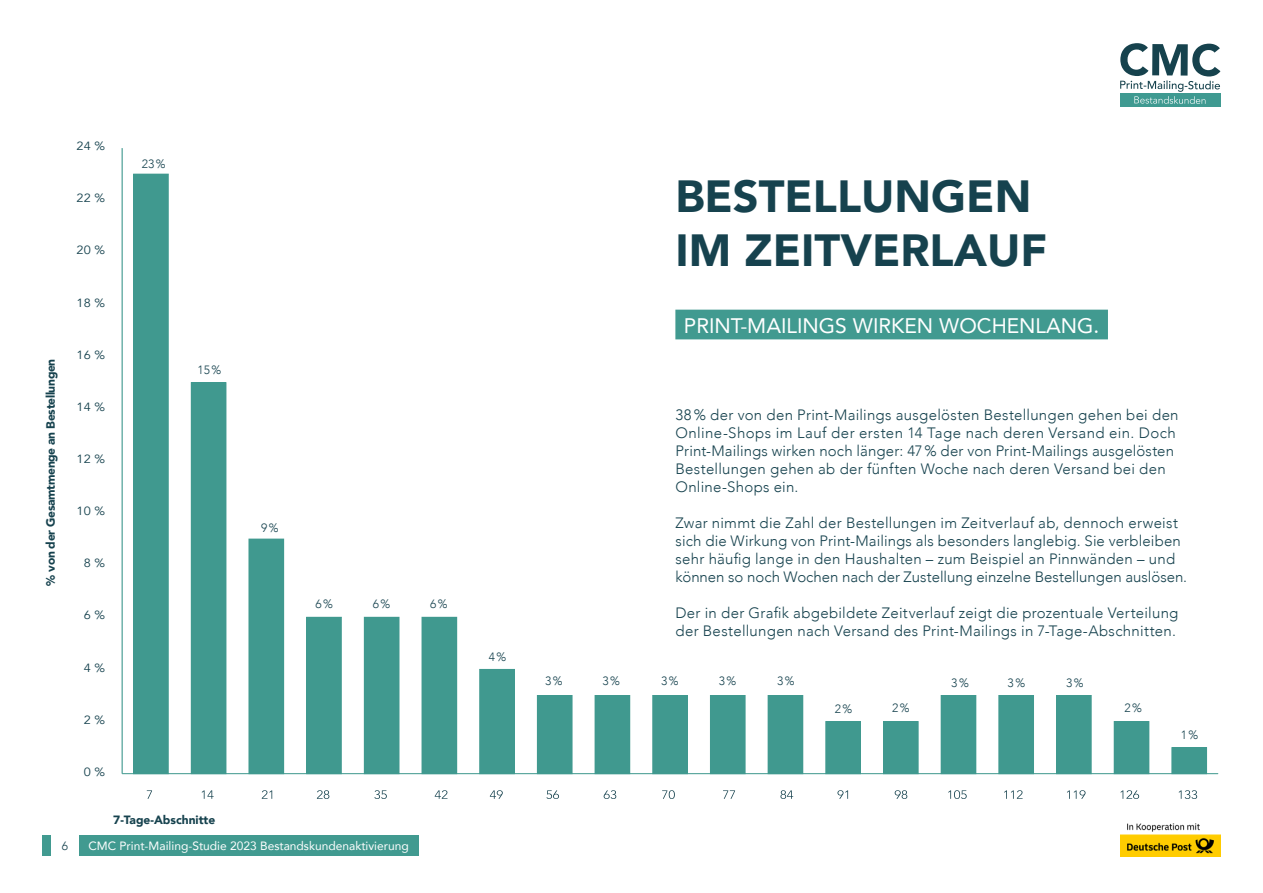
<style>
.page{position:relative;width:1263px;height:893px;background:#fff}
.page>*{position:absolute;margin:0;border:0;box-sizing:border-box;transform-origin:0 0}
.t1{font:900 45px/54px "Avenir";color:#16424e}
.t2{font:21px "Avenir";color:#fff}
.t3{font:300 15px/18px "Avenir";letter-spacing:.015em;color:#16424e}
.t4{font:12px "Avenir";color:#fff}
.t5{font:300 12px "Avenir";color:#16424e}
.t6{font:900 12px "Avenir";letter-spacing:-.025em;color:#16424e}
.t7{font:900 12px "Avenir";color:#16424e}
.t8{font:11.85px "Avenir";color:#16424e;scale:1.07 1}
</style>
<div class="page">
<div style="left:1120px;top:93px;width:100px;height:14px;background:#3f9a91"></div>
<svg style="left:1120px;top:43px;width:100px;height:61px"></svg>
<img style="left:1120px;top:823px;width:100px;height:33px">
<div style="left:79px;top:835px;width:340px;height:21px;background:#419a90"></div>
<div style="left:43px;top:835px;width:8px;height:21px;background:#419a90"></div>
<hr style="left:122px;top:773px;width:1096px;height:1px;background:#40998f">
<hr style="left:122px;top:148px;width:1px;height:626px;background:#40998f">
<div style="left:1172px;top:748px;width:34px;height:26px;background:#40998f"></div>
<div style="left:1172px;top:747px;width:35px;height:27px;border:1px solid #40998f"></div>
<div style="left:1114px;top:721px;width:35px;height:53px;background:#40998f"></div>
<div style="left:1056px;top:695px;width:35px;height:79px;background:#40998f"></div>
<div style="left:999px;top:695px;width:34px;height:79px;background:#40998f"></div>
<div style="left:941px;top:695px;width:35px;height:79px;background:#40998f"></div>
<div style="left:883px;top:721px;width:35px;height:53px;background:#40998f"></div>
<div style="left:826px;top:721px;width:34px;height:53px;background:#40998f"></div>
<div style="left:768px;top:695px;width:35px;height:79px;background:#40998f"></div>
<div style="left:710px;top:695px;width:35px;height:79px;background:#40998f"></div>
<div style="left:653px;top:695px;width:34px;height:79px;background:#40998f"></div>
<div style="left:595px;top:695px;width:35px;height:79px;background:#40998f"></div>
<div style="left:537px;top:695px;width:35px;height:79px;background:#40998f"></div>
<div style="left:480px;top:669px;width:34px;height:105px;background:#40998f"></div>
<div style="left:422px;top:617px;width:35px;height:157px;background:#40998f"></div>
<div style="left:364px;top:617px;width:35px;height:157px;background:#40998f"></div>
<div style="left:307px;top:617px;width:34px;height:157px;background:#40998f"></div>
<div style="left:249px;top:539px;width:35px;height:235px;background:#40998f"></div>
<div style="left:191px;top:383px;width:35px;height:391px;background:#40998f"></div>
<div style="left:134px;top:174px;width:34px;height:600px;background:#40998f"></div>
<div style="left:133px;top:174px;width:35px;height:600px;border:1px solid #40998f"></div>
<div style="left:675px;top:310px;width:433px;height:29px;background:#419a90"></div>
<svg style="left:147px;top:790px;width:1050px;height:9px"></svg>
<p class="t6" style="left:40px;top:586px;width:228px;rotate:-90deg">% von der Gesamtmenge an Bestellungen</p>
<p class="t8" style="left:77px;top:139px;width:28px">24 %</p>
<p class="t8" style="left:77px;top:191px;width:28px">22 %</p>
<p class="t8" style="left:77px;top:243px;width:28px">20 %</p>
<p class="t5" style="left:142px;top:157px;width:25px">23%</p>
<p class="t8" style="left:77px;top:295px;width:28px">18 %</p>
<p class="t8" style="left:77px;top:348px;width:28px">16 %</p>
<p class="t8" style="left:77px;top:400px;width:28px">14 %</p>
<p class="t8" style="left:77px;top:452px;width:28px">12 %</p>
<p class="t5" style="left:198px;top:363px;width:25px">15%</p>
<p class="t8" style="left:77px;top:504px;width:28px">10 %</p>
<p class="t8" style="left:84px;top:556px;width:21px">8 %</p>
<p class="t8" style="left:84px;top:608px;width:21px">6 %</p>
<p class="t8" style="left:84px;top:660px;width:21px">4 %</p>
<p class="t8" style="left:84px;top:712px;width:21px">2 %</p>
<p class="t8" style="left:84px;top:765px;width:21px">0 %</p>
<p class="t7" style="left:113px;top:809px;width:104px">7-Tage-Abschnitte</p>
<p class="t5" style="left:261px;top:521px;width:19px">9%</p>
<p class="t5" style="left:315px;top:597px;width:19px">6%</p>
<p class="t5" style="left:373px;top:597px;width:19px">6%</p>
<p class="t5" style="left:430px;top:597px;width:19px">6%</p>
<p class="t5" style="left:62px;top:839px;width:8px">6</p>
<p class="t4" style="left:88px;top:836px;width:322px">CMC Print-Mailing-Studie 2023 Bestandskundenaktivierung</p>
<p class="t5" style="left:489px;top:650px;width:19px">4%</p>
<h1 class="t1" style="left:675px;top:168px;width:373px">BESTELLUNGEN<br>IM ZEITVERLAUF</h1>
<h2 class="t2" style="left:684px;top:309px;width:417px">PRINT-MAILINGS WIRKEN WOCHENLANG.</h2>
<p class="t3" style="left:675px;top:406px;width:505px">38 % der von den Print-Mailings ausgelösten Bestellungen gehen bei den Online-Shops im Lauf der ersten 14 Tage nach deren Versand ein. Doch Print-Mailings wirken noch länger: 47% der von Print-Mailings ausgelösten Bestellungen gehen ab der fünften Woche nach deren Versand bei den Online-Shops ein.</p>
<p class="t3" style="left:675px;top:514px;width:513px">Zwar nimmt die Zahl der Bestellungen im Zeitverlauf ab, dennoch erweist sich die Wirkung von Print-Mailings als besonders langlebig. Sie verbleiben sehr häufig lange in den Haushalten – zum Beispiel an Pinnwänden – und können so noch Wochen nach der Zustellung einzelne Bestellungen auslösen.</p>
<p class="t3" style="left:675px;top:604px;width:504px">Der in der Grafik abgebildete Zeitverlauf zeigt die prozentuale Verteilung der Bestellungen nach Versand des Print-Mailings in 7-Tage-Abschnitten.</p>
<p class="t5" style="left:545px;top:674px;width:19px">3%</p>
<p class="t5" style="left:602px;top:674px;width:19px">3%</p>
<p class="t5" style="left:661px;top:674px;width:19px">3%</p>
<p class="t5" style="left:719px;top:674px;width:19px">3%</p>
<p class="t5" style="left:777px;top:674px;width:19px">3%</p>
<p class="t5" style="left:835px;top:702px;width:19px">2%</p>
<p class="t5" style="left:892px;top:701px;width:19px">2%</p>
<p class="t5" style="left:951px;top:675px;width:19px">3%</p>
<p class="t5" style="left:1007px;top:675px;width:19px">3%</p>
<p class="t5" style="left:1066px;top:675px;width:19px">3%</p>
<p class="t5" style="left:1124px;top:701px;width:19px">2%</p>
<p class="t5" style="left:1181px;top:728px;width:19px">1%</p>
</div>
